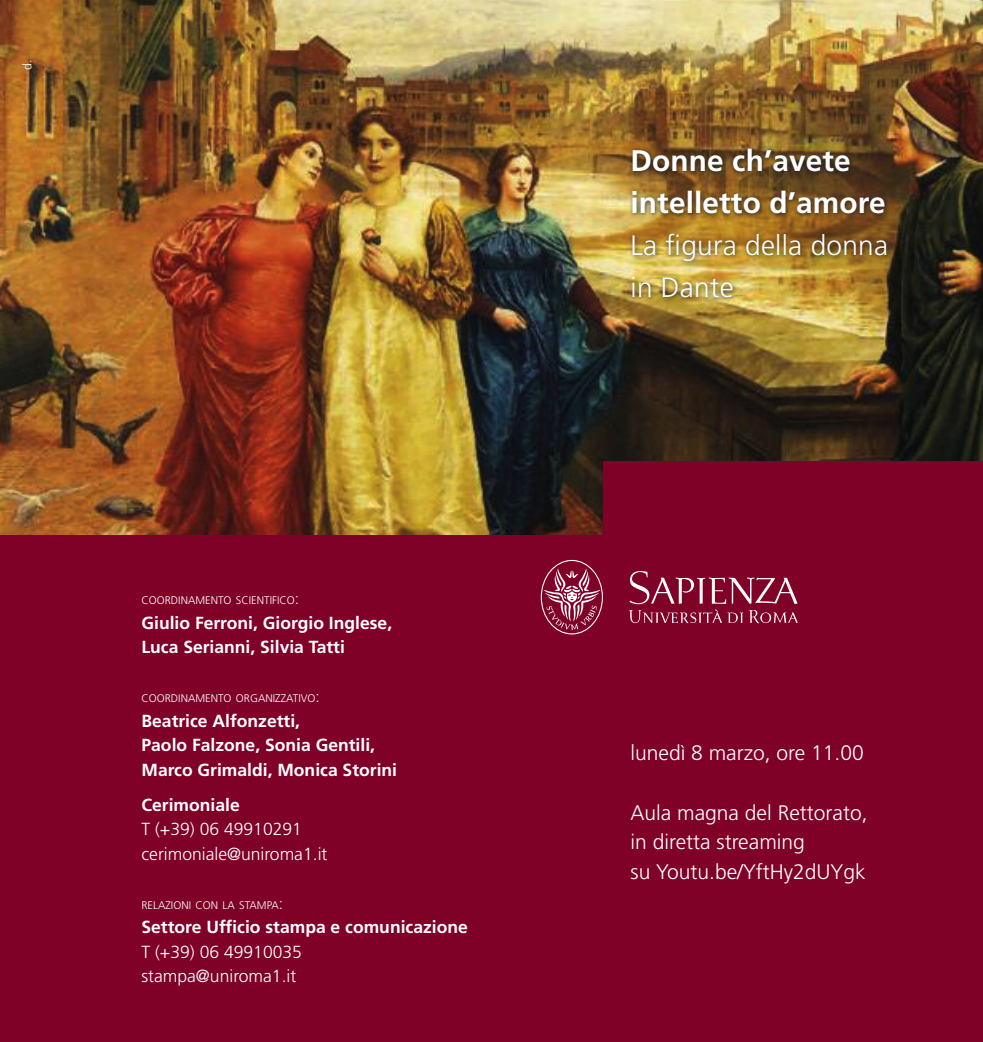
<style>
.page{position:relative;width:983px;height:1042px;background:#fff}
.page>*{position:absolute;margin:0;border:0;box-sizing:border-box;transform-origin:0 0}
.t1{font:700 29.75px/42px "Frutiger LT Std";letter-spacing:.005em;color:#fff}
.t2{font:300 28px/42px "Frutiger LT Std";letter-spacing:.01em;color:#fff}
.t3{font:300 21px/29.8px "Frutiger LT Std";color:#fff}
.t4{font:700 17.5px/24.5px "Frutiger LT Std";color:#fff}
.t5{font:300 17.5px/24.5px "Frutiger LT Std";color:#fff}
.t6{font:300 12.25px "Frutiger LT Std";color:#fff}
.t7{font:300 11.03px "Frutiger LT Std";color:#fff}
.s1{font-size:15.75px}
</style>
<div class="page">
<img style="left:0;top:0;width:982px;height:536px">
<div style="left:0;top:536px;width:982px;height:506px;background:#7f0128"></div>
<div style="left:603px;top:461px;width:379px;height:581px;background:#7f0128"></div>
<svg style="left:540px;top:560px;width:62px;height:74px"></svg>
<svg style="left:628px;top:571px;width:169px;height:52px"></svg>
<img style="left:628px;top:145px;width:263px;height:158px">
<p class="t6" style="left:20px;top:70px;width:12px;rotate:-90deg">d.</p>
<p class="t7" style="left:141px;top:594px;width:159px">COORDINAMENTO SCIENTIFICO<span class="s1">:</span></p>
<p class="t4" style="left:141px;top:610px;width:252px">Giulio Ferroni, Giorgio Inglese,<br>Luca Serianni, Silvia Tatti</p>
<p class="t7" style="left:141px;top:692px;width:180px">COORDINAMENTO ORGANIZZATIVO<span class="s1">:</span></p>
<p class="t4" style="left:141px;top:708px;width:257px">Beatrice Alfonzetti,<br>Paolo Falzone, Sonia Gentili,<br>Marco Grimaldi, Monica Storini</p>
<p class="t4" style="left:141px;top:792px;width:100px">Cerimoniale</p>
<p class="t5" style="left:141px;top:817px;width:187px">T (+39) 06 49910291 cerimoniale@uniroma1.it</p>
<p class="t7" style="left:141px;top:899px;width:143px">RELAZIONI CON LA STAMPA<span class="s1">:</span></p>
<p class="t4" style="left:141px;top:915px;width:328px">Settore Ufficio stampa e comunicazione</p>
<p class="t5" style="left:141px;top:940px;width:162px">T (+39) 06 49910035 stampa@uniroma1.it</p>
<h1 class="t1" style="left:630px;top:140px;width:256px">Donne ch’avete intelletto d’amore</h1>
<h2 class="t2" style="left:630px;top:225px;width:259px">La figura della donna in Dante</h2>
<p class="t3" style="left:630px;top:738px;width:235px">lunedì 8 marzo, ore 11.00</p>
<p class="t3" style="left:630px;top:798px;width:238px">Aula magna del Rettorato, in diretta streaming<br>su Youtu.be/YftHy2dUYgk</p>
</div>
